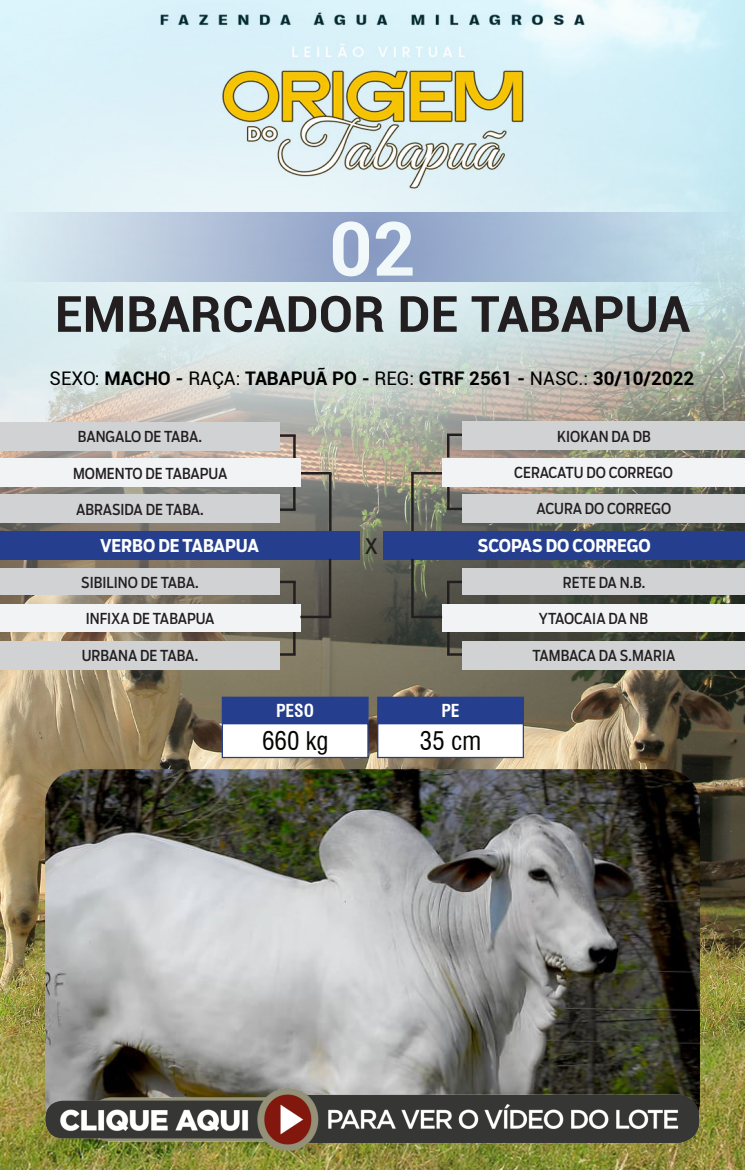
<style>
.page{position:relative;width:745px;height:1170px;background:#fff}
.page>*{position:absolute;margin:0;border:0;box-sizing:border-box;transform-origin:0 0}
.t1{font:700 75px "Roboto";color:#fff}
.t2{font:700 50px "Roboto";color:#231f20}
.t3{font:condensed 25px "Swiss 721 BT";color:#040503}
.t4{font:21.25px "Boomer Cond";color:#231f20}
.t5{font:700 18.75px "Roboto";color:#000}
.t6{font:700 17.5px "Boomer Cond";color:#fff}
.t7{font:700 condensed 17.5px "Swiss 721 BT";color:#fff}
.t8{font:15px "Boomer Cond";color:#231f20}
.s1{font-weight:400}
</style>
<div class="page">
<img style="left:0;top:0;width:744px;height:1169px">
<hr style="left:411px;top:473px;width:2px;height:58px;background:#231f20">
<hr style="left:411px;top:472px;width:31px;height:2px;background:#231f20">
<hr style="left:329px;top:473px;width:2px;height:58px;background:#231f20">
<hr style="left:300px;top:472px;width:31px;height:2px;background:#231f20">
<hr style="left:293px;top:581px;width:2px;height:23px;background:#231f20">
<hr style="left:279px;top:580px;width:16px;height:3px;background:#231f20">
<hr style="left:293px;top:631px;width:2px;height:23px;background:#231f20">
<svg style="left:279px;top:653px;width:16px;height:2px"></svg>
<hr style="left:446px;top:581px;width:3px;height:23px;background:#231f20">
<hr style="left:446px;top:580px;width:16px;height:3px;background:#231f20">
<hr style="left:447px;top:631px;width:2px;height:23px;background:#231f20">
<svg style="left:447px;top:653px;width:15px;height:2px"></svg>
<hr style="left:446px;top:434px;width:3px;height:23px;background:#231f20">
<hr style="left:446px;top:433px;width:16px;height:3px;background:#231f20">
<hr style="left:447px;top:486px;width:2px;height:23px;background:#231f20">
<hr style="left:447px;top:507px;width:16px;height:3px;background:#231f20">
<hr style="left:293px;top:487px;width:2px;height:23px;background:#231f20">
<hr style="left:279px;top:508px;width:16px;height:3px;background:#231f20">
<hr style="left:293px;top:435px;width:2px;height:23px;background:#231f20">
<hr style="left:279px;top:434px;width:16px;height:3px;background:#231f20">
<div style="left:462px;top:494px;width:282px;height:28px;background:#d1d2d4"></div>
<div style="left:0;top:494px;width:279px;height:28px;background:#d1d2d4"></div>
<div style="left:0;top:640px;width:279px;height:29px;background:#d1d2d4"></div>
<div style="left:462px;top:640px;width:282px;height:29px;background:#d1d2d4"></div>
<div style="left:442px;top:457px;width:302px;height:29px;background:#f2f3f4"></div>
<div style="left:0;top:458px;width:300px;height:29px;background:#f2f3f4"></div>
<div style="left:0;top:604px;width:300px;height:28px;background:#f2f3f4"></div>
<div style="left:442px;top:604px;width:302px;height:28px;background:#f2f3f4"></div>
<div style="left:462px;top:421px;width:282px;height:28px;background:#d1d2d4"></div>
<div style="left:0;top:422px;width:279px;height:28px;background:#d1d2d4"></div>
<div style="left:0;top:568px;width:279px;height:27px;background:#d1d2d4"></div>
<div style="left:462px;top:568px;width:282px;height:27px;background:#d1d2d4"></div>
<div style="left:0;top:531px;width:359px;height:28px;background:#253f8e"></div>
<div style="left:383px;top:531px;width:361px;height:28px;background:#253f8e"></div>
<hr style="left:328px;top:558px;width:3px;height:59px;background:#231f20">
<hr style="left:300px;top:615px;width:31px;height:3px;background:#231f20">
<hr style="left:411px;top:558px;width:2px;height:59px;background:#231f20">
<hr style="left:411px;top:615px;width:31px;height:3px;background:#231f20">
<svg style="left:0;top:213px;width:744px;height:69px;background:#afc3da"></svg>
<img style="left:45px;top:769px;width:654px;height:368px">
<img style="left:45px;top:1088px;width:654px;height:62px;border-radius:31px">
<div style="left:222px;top:697px;width:146px;height:26px;background:#253f8e"></div>
<div style="left:221px;top:696px;width:147px;height:28px;border:1px solid #253f8e"></div>
<div style="left:222px;top:723px;width:146px;height:34px;background:#fff"></div>
<div style="left:221px;top:723px;width:147px;height:35px;border:1px solid #253f8e"></div>
<div style="left:377px;top:697px;width:146px;height:26px;background:#253f8e"></div>
<div style="left:377px;top:696px;width:146px;height:28px;border:1px solid #253f8e"></div>
<div style="left:377px;top:723px;width:146px;height:34px;background:#fff"></div>
<div style="left:377px;top:723px;width:146px;height:35px;border:1px solid #253f8e"></div>
<h1 class="t1" style="left:329px;top:196px;width:88px">02</h1>
<p class="t2" style="left:55px;top:279px;width:636px">EMBARCADOR DE TABAPUA</p>
<p class="t5" style="left:50px;top:365px;width:645px"><span class="s1">SEXO:</span> MACHO - <span class="s1">RAÇA:</span> TABAPUÃ PO - <span class="s1">REG:</span> GTRF 2561 - <span class="s1">NASC.:</span> 30/10/2022</p>
<p class="t8" style="left:78px;top:428px;width:126px">BANGALO DE TABA.</p>
<p class="t8" style="left:556px;top:427px;width:95px">KIOKAN DA DB</p>
<p class="t8" style="left:73px;top:464px;width:156px">MOMENTO DE TABAPUA</p>
<p class="t8" style="left:514px;top:463px;width:160px">CERACATU DO CORREGO</p>
<p class="t8" style="left:76px;top:500px;width:129px">ABRASIDA DE TABA.</p>
<p class="t8" style="left:536px;top:499px;width:136px">ACURA DO CORREGO</p>
<p class="t6" style="left:100px;top:535px;width:160px">VERBO DE TABAPUA</p>
<p class="t4" style="left:364px;top:533px;width:15px">X</p>
<p class="t6" style="left:477px;top:535px;width:174px">SCOPAS DO CORREGO</p>
<p class="t8" style="left:81px;top:573px;width:119px">SIBILINO DE TABA.</p>
<p class="t8" style="left:562px;top:573px;width:84px">RETE DA N.B.</p>
<p class="t8" style="left:86px;top:610px;width:130px">INFIXA DE TABAPUA</p>
<p class="t8" style="left:538px;top:610px;width:111px">YTAOCAIA DA NB</p>
<p class="t8" style="left:82px;top:646px;width:118px">URBANA DE TABA.</p>
<p class="t8" style="left:532px;top:646px;width:144px">TAMBACA DA S.MARIA</p>
<p class="t7" style="left:276px;top:700px;width:40px">PESO</p>
<p class="t3" style="left:262px;top:726px;width:68px">660 kg</p>
<p class="t7" style="left:441px;top:700px;width:20px">PE</p>
<p class="t3" style="left:419px;top:726px;width:63px">35 cm</p>
</div>
